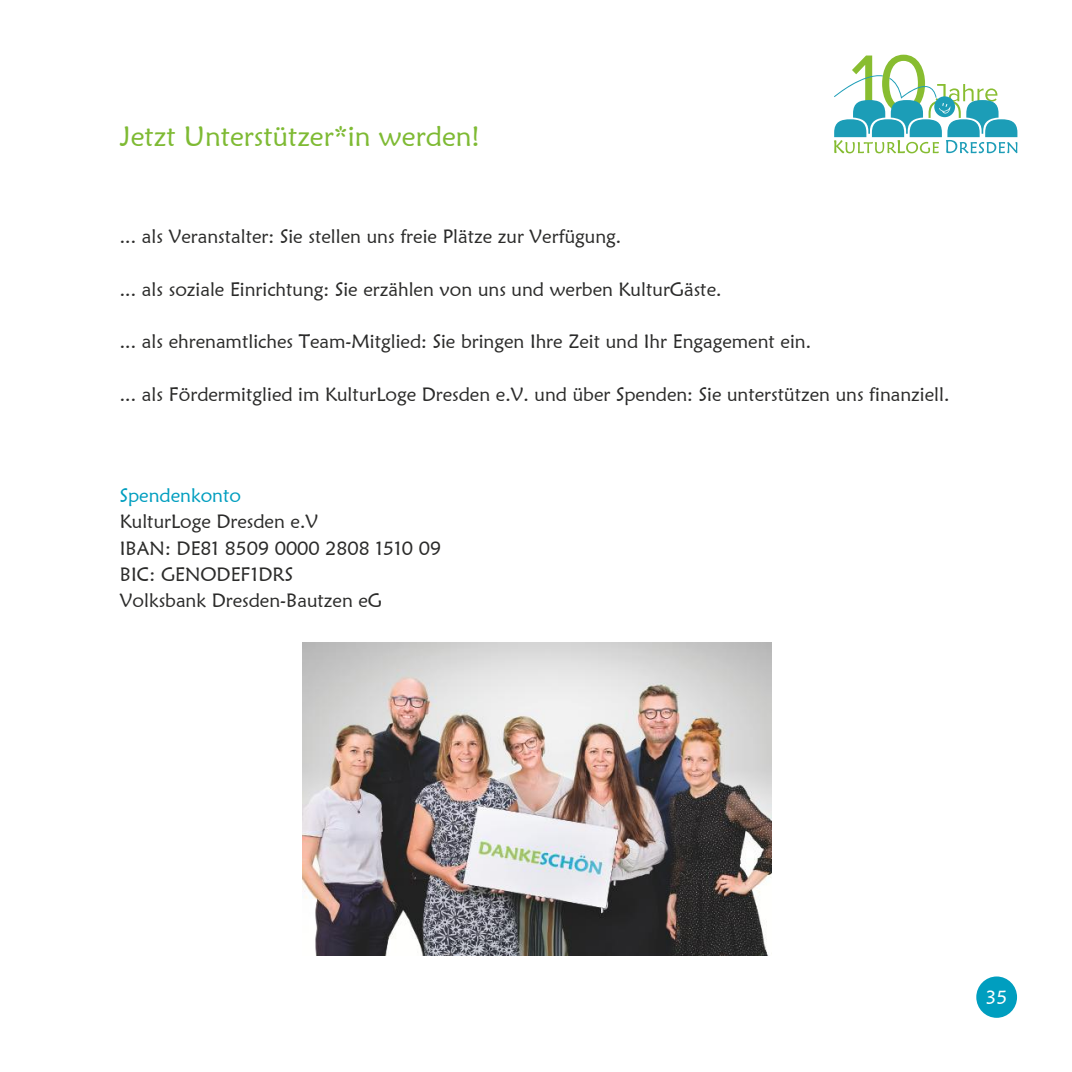
<style>
.page{position:relative;width:1072px;height:1072px;background:#fff}
.page>*{position:absolute;margin:0;border:0;box-sizing:border-box;transform-origin:0 0}
.t1{font:28px "Maiandra GD";color:#7eba33}
.t2{font:19.25px/26.2px "Maiandra GD";color:#2b2b2a}
.t3{font:19.25px "Maiandra GD";color:#009ebf}
.t4{font:19.25px "Maiandra GD";color:#fff}
</style>
<div class="page">
<div style="left:976px;top:976px;width:41px;height:41px;background:#009ebf;border-radius:50%"></div>
<img style="left:303px;top:642px;width:468px;height:313px">
<svg style="left:834px;top:55px;width:183px;height:98px"></svg>
<h1 class="t1" style="left:120px;top:119px;width:361px">Jetzt Unterstützer*in werden!</h1>
<p class="t2" style="left:120px;top:223px;width:503px">... als Veranstalter: Sie stellen uns freie Plätze zur Verfügung.</p>
<p class="t2" style="left:120px;top:276px;width:603px">... als soziale Einrichtung: Sie erzählen von uns und werben KulturGäste.</p>
<p class="t2" style="left:120px;top:328px;width:693px">... als ehrenamtliches Team-Mitglied: Sie bringen Ihre Zeit und Ihr Engagement ein.</p>
<p class="t2" style="left:120px;top:381px;width:831px">... als Fördermitglied im KulturLoge Dresden e.V. und über Spenden: Sie unterstützen uns finanziell.</p>
<p class="t3" style="left:120px;top:483px;width:123px">Spendenkonto</p>
<p class="t2" style="left:120px;top:508px;width:323px">KulturLoge Dresden e.V<br>IBAN: DE81 8509 0000 2808 1510 09<br>BIC: GENODEF1DRS<br>Volksbank Dresden-Bautzen eG</p>
<p class="t4" style="left:985px;top:985px;width:23px">35</p>
</div>
